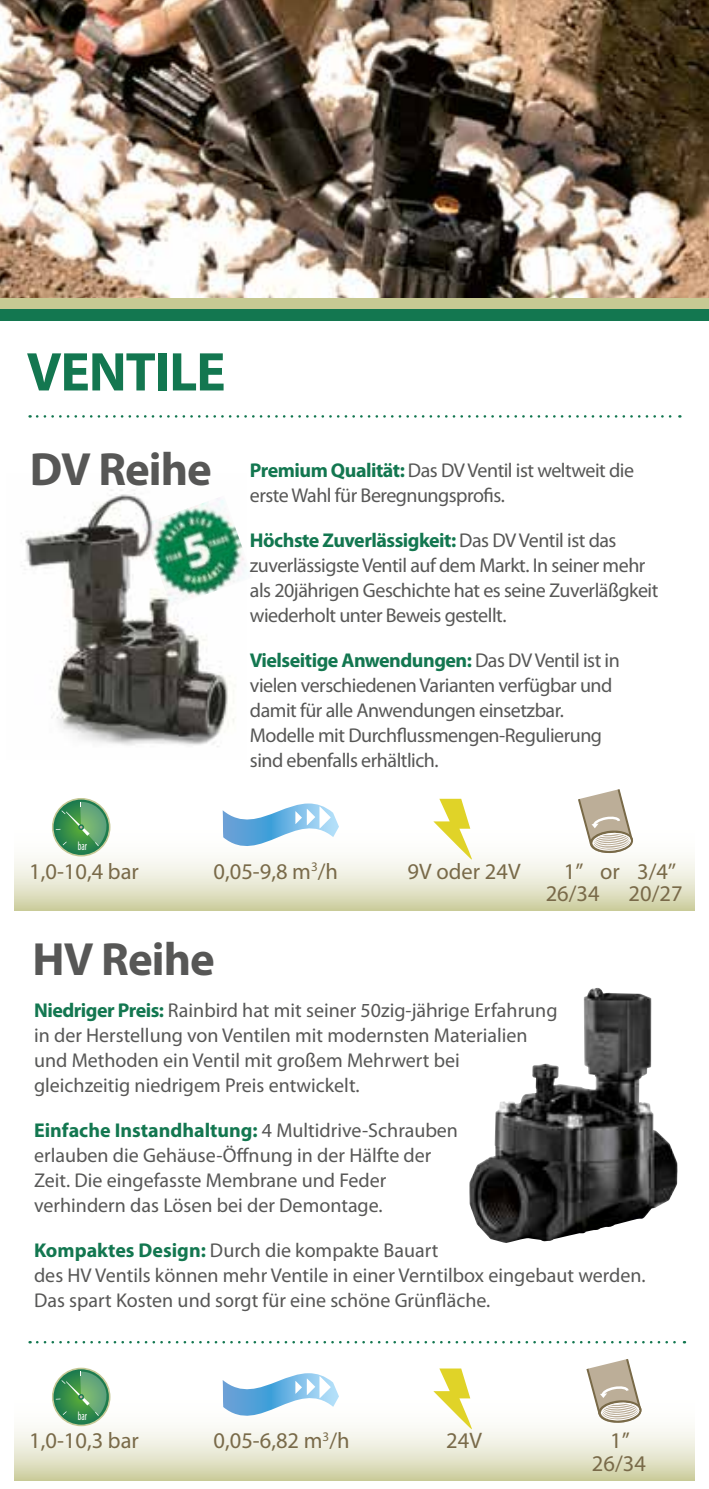
<style>
.page{position:relative;width:709px;height:1489px;background:#fff}
.page>*{position:absolute;margin:0;border:0;box-sizing:border-box;transform-origin:0 0}
.t1{font:700 55px "Myriad Pro";letter-spacing:-.02em;color:#137750}
.t2{font:700 46.75px "Myriad Pro";letter-spacing:-.02em;color:#575756}
.t3{font:22.5px/22.5px "Myriad Pro";color:#796a49;text-align:center}
.t4{font:20px/25px "Myriad Pro";letter-spacing:-.005em;color:#575756}
.t5{font:20px/25px "Myriad Pro";letter-spacing:-.025em;color:#575756}
.t6{font:condensed 12.25px "Myriad Pro";color:#fff;scale:.75 1}
.s1{font-weight:700;color:#137750}
</style>
<div class="page">
<svg style="left:14px;top:1384px;width:680px;height:96px"></svg>
<div style="left:0;top:0;width:709px;height:321px;background:#137750"></div>
<div style="left:0;top:0;width:709px;height:308px;background:#c7c993"></div>
<svg style="left:37px;top:415px;width:643px;height:2px"></svg>
<img style="left:0;top:0;width:709px;height:298px">
<img style="left:21px;top:489px;width:226px;height:258px">
<img style="left:469px;top:987px;width:145px;height:255px">
<svg style="left:37px;top:1341px;width:648px;height:2px"></svg>
<svg style="left:52px;top:1367px;width:58px;height:58px"></svg>
<svg style="left:586px;top:1359px;width:55px;height:64px"></svg>
<svg style="left:223px;top:1373px;width:116px;height:48px"></svg>
<svg style="left:433px;top:1368px;width:40px;height:61px"></svg>
<svg style="left:14px;top:815px;width:680px;height:95px"></svg>
<svg style="left:52px;top:798px;width:58px;height:58px"></svg>
<svg style="left:578px;top:789px;width:55px;height:64px"></svg>
<svg style="left:223px;top:803px;width:116px;height:49px"></svg>
<svg style="left:433px;top:798px;width:40px;height:61px"></svg>
<h1 class="t1" style="left:27px;top:336px;width:200px">VENTILE</h1>
<h2 class="t2" style="left:30px;top:439px;width:184px">DV Reihe</h2>
<p class="t5" style="left:250px;top:457px;width:385px"><span class="s1">Premium Qualität:</span> Das DV Ventil ist weltweit die erste Wahl für Beregnungsprofis.</p>
<p class="t5" style="left:250px;top:527px;width:410px"><span class="s1">Höchste Zuverlässigkeit:</span> Das DV Ventil ist das zuverlässigste Ventil auf dem Markt. In seiner mehr als 20jährigen Geschichte hat es seine Zuverläßgkeit wiederholt unter Beweis gestellt.</p>
<p class="t5" style="left:250px;top:647px;width:371px"><span class="s1">Vielseitige Anwendungen:</span> Das DV Ventil ist in vielen verschiedenen Varianten verfügbar und damit für alle Anwendungen einsetzbar.<br>Modelle mit Durchflussmengen-Regulierung sind ebenfalls erhältlich.</p>
<p class="t6" style="left:78px;top:838px;width:14px">bar</p>
<p class="t3" style="left:29px;top:859px;width:111px">1,0-10,4 bar</p>
<p class="t3" style="left:213px;top:859px;width:126px">0,05-9,8 m<sup>3</sup>/h</p>
<p class="t3" style="left:407px;top:859px;width:114px">9V oder 24V</p>
<p class="t3" style="left:545px;top:859px;width:55px">1’’<br>26/34</p>
<p class="t3" style="left:628px;top:859px;width:55px">3/4’’<br>20/27</p>
<p class="t3" style="left:600px;top:859px;width:21px">or</p>
<h2 class="t2" style="left:33px;top:928px;width:184px">HV Reihe</h2>
<p class="t4" style="left:34px;top:997px;width:525px"><span class="s1">Niedriger Preis:</span> Rainbird hat mit seiner 50zig-jährige Erfahrung in der Herstellung von Ventilen mit modernsten Materialien und Methoden ein Ventil mit großem Mehrwert bei gleichzeitig niedrigem Preis entwickelt.</p>
<p class="t4" style="left:34px;top:1117px;width:425px"><span class="s1">Einfache Instandhaltung:</span> 4 Multidrive-Schrauben erlauben die Gehäuse-Öffnung in der Hälfte der Zeit. Die eingefasste Membrane und Feder verhindern das Lösen bei der Demontage.</p>
<p class="t4" style="left:34px;top:1237px;width:613px"><span class="s1">Kompaktes Design:</span> Durch die kompakte Bauart<br>des HV Ventils können mehr Ventile in einer Verntilbox eingebaut werden.<br>Das spart Kosten und sorgt für eine schöne Grünfläche.</p>
<p class="t6" style="left:78px;top:1407px;width:14px">bar</p>
<p class="t3" style="left:29px;top:1429px;width:111px">1,0-10,3 bar</p>
<p class="t3" style="left:213px;top:1429px;width:137px">0,05-6,82 m<sup>3</sup>/h</p>
<p class="t3" style="left:446px;top:1429px;width:37px">24V</p>
<p class="t3" style="left:592px;top:1429px;width:55px">1’’<br>26/34</p>
</div>
